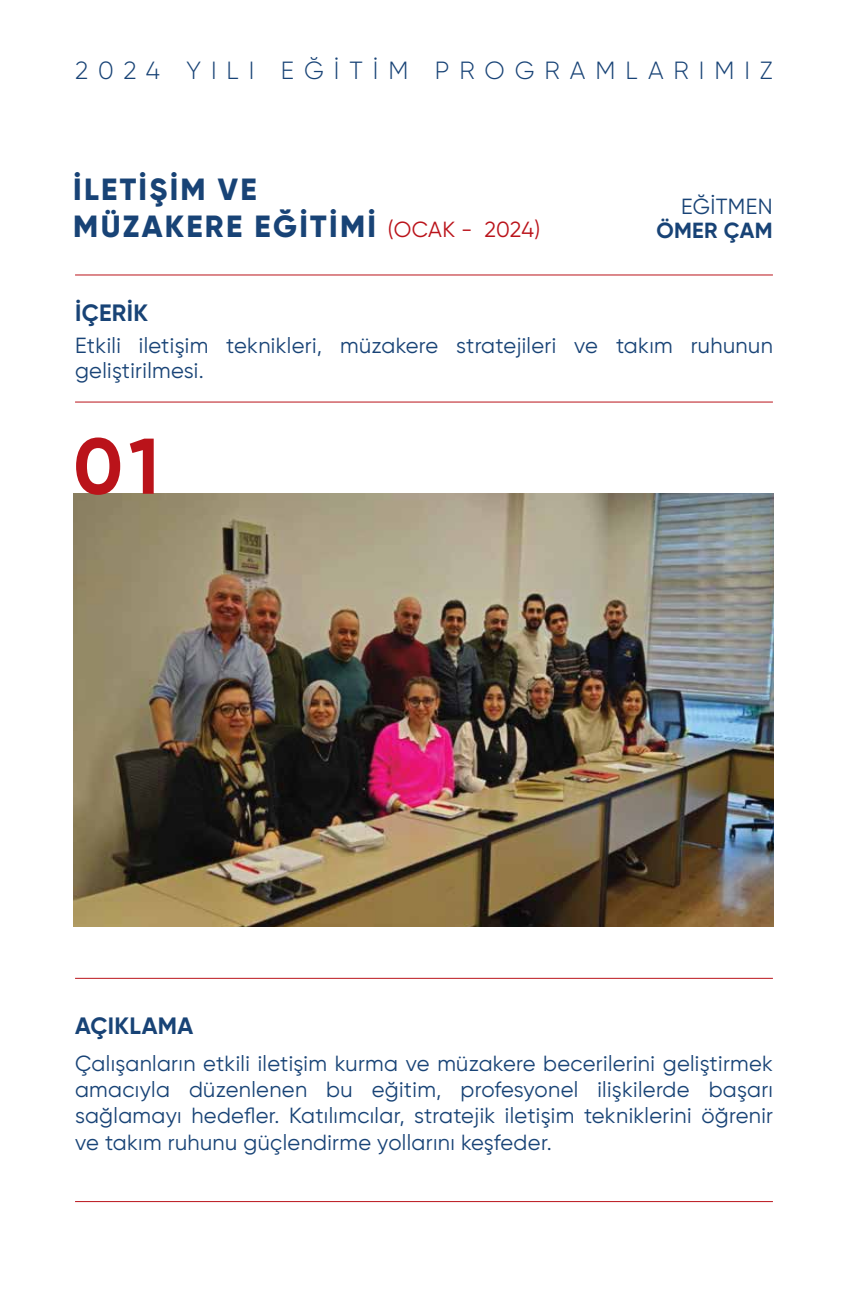
<style>
.page{position:relative;width:848px;height:1302px;background:#fff}
.page>*{position:absolute;margin:0;border:0;box-sizing:border-box;transform-origin:0 0}
.t1{font:700 78.75px "Gilroy";color:#ba131a}
.t2{font:800 30.62px/36.8px "Gilroy";letter-spacing:.075em;color:#184376}
.t3{font:300 24.85px "Gilroy";letter-spacing:.4em;color:#184376}
.t4{font:700 23.62px "Gilroy";letter-spacing:.015em;color:#184376}
.t5{font:21.88px/26.2px "Gilroy";letter-spacing:.015em;color:#184376}
.t6{font:700 21.88px "Gilroy";letter-spacing:.015em;color:#184376}
.s1{font-weight:400;font-size:21.88px;color:#ba131a}
</style>
<div class="page">
<img style="left:73px;top:493px;width:700px;height:433px">
<hr style="left:75px;top:402px;width:697px;height:1px;background:#ba131a">
<hr style="left:75px;top:978px;width:697px;height:1px;background:#ba131a">
<hr style="left:75px;top:1201px;width:697px;height:1px;background:#ba131a">
<hr style="left:75px;top:275px;width:697px;height:1px;background:#ba131a">
<p class="t3" style="left:75px;top:55px;width:699px">2024 YILI EĞİTİM PROGRAMLARIMIZ</p>
<h2 class="t2" style="left:73px;top:171px;width:468px">İLETİŞİM VE<br>MÜZAKERE EĞİTİMİ <span class="s1">(OCAK - 2024)</span></h2>
<p class="t4" style="left:75px;top:298px;width:74px">İÇERİK</p>
<p class="t5" style="left:681px;top:193px;width:93px">EĞİTMEN</p>
<p class="t6" style="left:656px;top:216px;width:118px">ÖMER ÇAM</p>
<p class="t5" style="left:75px;top:332px;width:699px;line-height:25.4px">Etkili iletişim teknikleri, müzakere stratejileri ve takım ruhunun geliştirilmesi.</p>
<h1 class="t1" style="left:73px;top:417px;width:87px">01</h1>
<p class="t4" style="left:75px;top:1010px;width:120px">AÇIKLAMA</p>
<p class="t5" style="left:75px;top:1049px;width:699px;text-align:justify">Çalışanların etkili iletişim kurma ve müzakere becerilerini geliştirmek amacıyla düzenlenen bu eğitim, profesyonel ilişkilerde başarı sağlamayı hedefler. Katılımcılar, stratejik iletişim tekniklerini öğrenir ve takım ruhunu güçlendirme yollarını keşfeder.</p>
</div>
